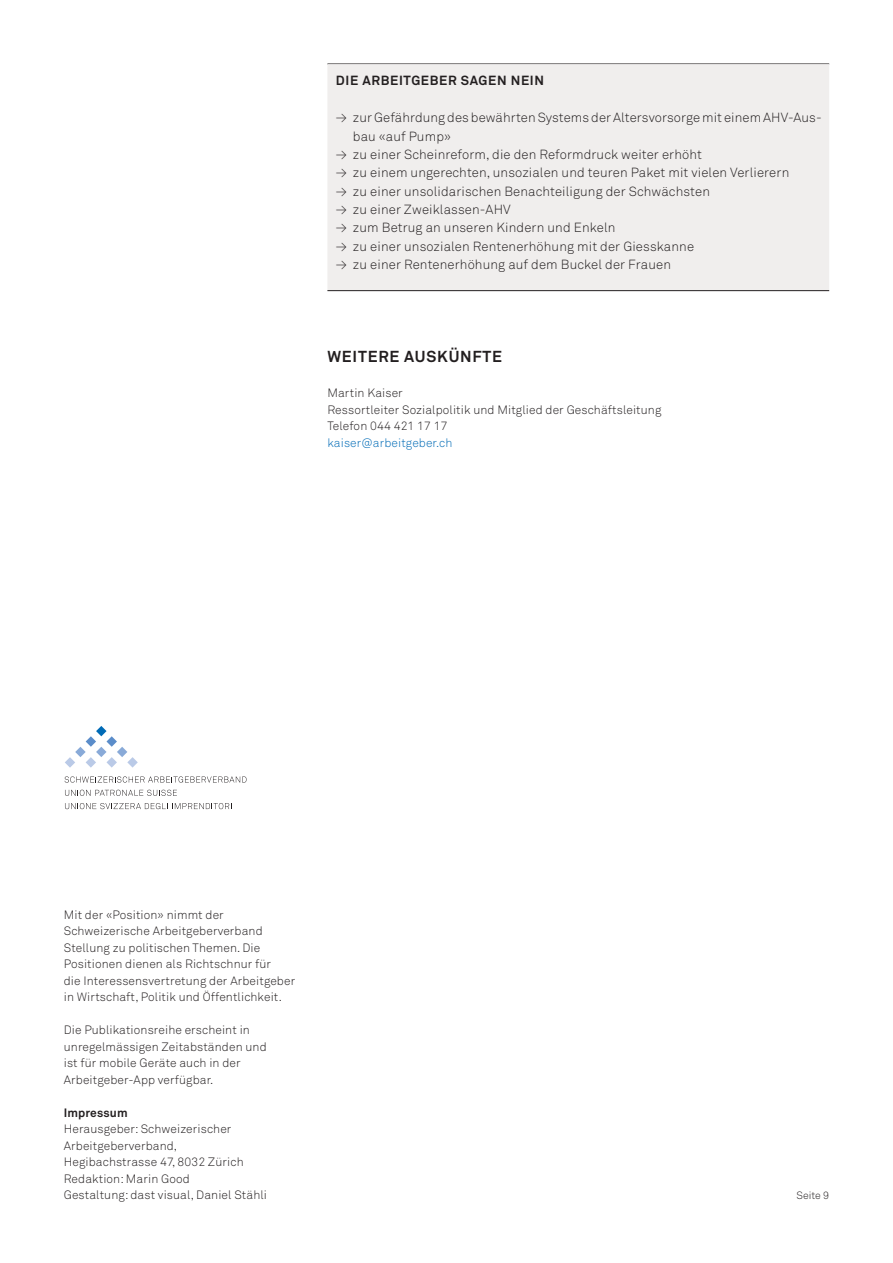
<style>
.page{position:relative;width:893px;height:1263px;background:#fff}
.page>*{position:absolute;margin:0;border:0;box-sizing:border-box;transform-origin:0 0}
.t1{font:700 15.75px "Akkurat";letter-spacing:.05em;color:#231f20}
.t2{font:300 13.2px "Akkurat";letter-spacing:.01em;color:#231f20}
.t3{font:700 13.2px "Akkurat";letter-spacing:.05em;color:#231f20}
.t4{font:300 12px/16.5px "Akkurat";letter-spacing:.01em;color:#231f20}
.t5{font:300 12px "Akkurat";letter-spacing:.01em;color:#006bb6}
.t6{font:700 12px "Akkurat";letter-spacing:.01em;color:#231f20}
.t7{font:300 10.5px "Akkurat";color:#231f20}
.s1{font-family:"Akkurat Light Extra";font-weight:400}
</style>
<div class="page">
<svg style="left:65px;top:726px;width:73px;height:42px"></svg>
<svg style="left:65px;top:776px;width:181px;height:7px"></svg>
<svg style="left:65px;top:790px;width:112px;height:6px"></svg>
<svg style="left:65px;top:803px;width:167px;height:6px"></svg>
<div style="left:327px;top:64px;width:502px;height:227px;background:#f0eeed"></div>
<hr style="left:327px;top:290px;width:502px;height:1px;background:#231f20">
<p class="t3" style="left:336px;top:72px;width:86px">DIE ARBEITGEBE</p>
<p class="t3" style="left:448px;top:72px;width:97px">R SAGEN NEIN</p>
<p class="t2" style="left:336px;top:109px;width:487px"><span class="s1">&gt;</span> zur Gefährdung des bewährten Systems der Altersvorsorge mit einem AHV-Aus-</p>
<p class="t2" style="left:353px;top:128px;width:100px">bau «auf Pump»</p>
<p class="t2" style="left:336px;top:146px;width:368px"><span class="s1">&gt;</span> zu einer Scheinreform, die den Reformdruck weiter erhöht</p>
<p class="t2" style="left:336px;top:164px;width:455px"><span class="s1">&gt;</span> zu einem ungerechten, unsozialen und teuren Paket mit vielen Verlierern</p>
<p class="t2" style="left:336px;top:183px;width:376px"><span class="s1">&gt;</span> zu einer unsolidarischen Benachteiligung der Schwächsten</p>
<p class="t2" style="left:336px;top:201px;width:176px"><span class="s1">&gt;</span> zu einer Zweiklassen-AHV</p>
<p class="t2" style="left:336px;top:219px;width:281px"><span class="s1">&gt;</span> zum Betrug an unseren Kindern und Enkeln</p>
<p class="t2" style="left:336px;top:238px;width:360px"><span class="s1">&gt;</span> zu einer unsozialen Rentenerhöhung mit der Giesskanne</p>
<p class="t2" style="left:336px;top:256px;width:337px"><span class="s1">&gt;</span> zu einer Rentenerhöhung auf dem Buckel der Frauen</p>
<h1 class="t1" style="left:327px;top:347px;width:176px">WEITERE AUSKÜNFTE</h1>
<p class="t4" style="left:327px;top:384px;width:336px">Martin Kaiser<br>Ressortleiter Sozialpolitik und Mitglied der Geschäftsleitung<br>Telefon 044 421 17 17</p>
<p class="t5" style="left:327px;top:435px;width:126px">kaiser@arbeitgeber.ch</p>
<p class="t4" style="left:64px;top:906px;width:233px">Mit der «Position» nimmt der Schweizerische Arbeitgeberverband Stellung zu politischen Themen. Die Positionen dienen als Richtschnur für<br>die Interessensvertretung der Arbeitgeber in Wirtschaft, Politik und Öffentlichkeit.</p>
<p class="t4" style="left:64px;top:1021px;width:204px">Die Publikationsreihe erscheint in unregelmässigen Zeitabständen und ist für mobile Geräte auch in der Arbeitgeber-App verfügbar.</p>
<p class="t6" style="left:64px;top:1105px;width:65px">IMPRESSUM</p>
<p class="t4" style="left:64px;top:1120px;width:205px">Herausgeber: Schweizerischer<br>Arbeitgeberverband,<br>Hegibachstrasse 47, 8032 Zürich<br>Redaktion: Marin Good<br>Gestaltung: dast visual, Daniel Stähli</p>
<p class="t7" style="left:797px;top:1189px;width:34px">Seite 9</p>
</div>
